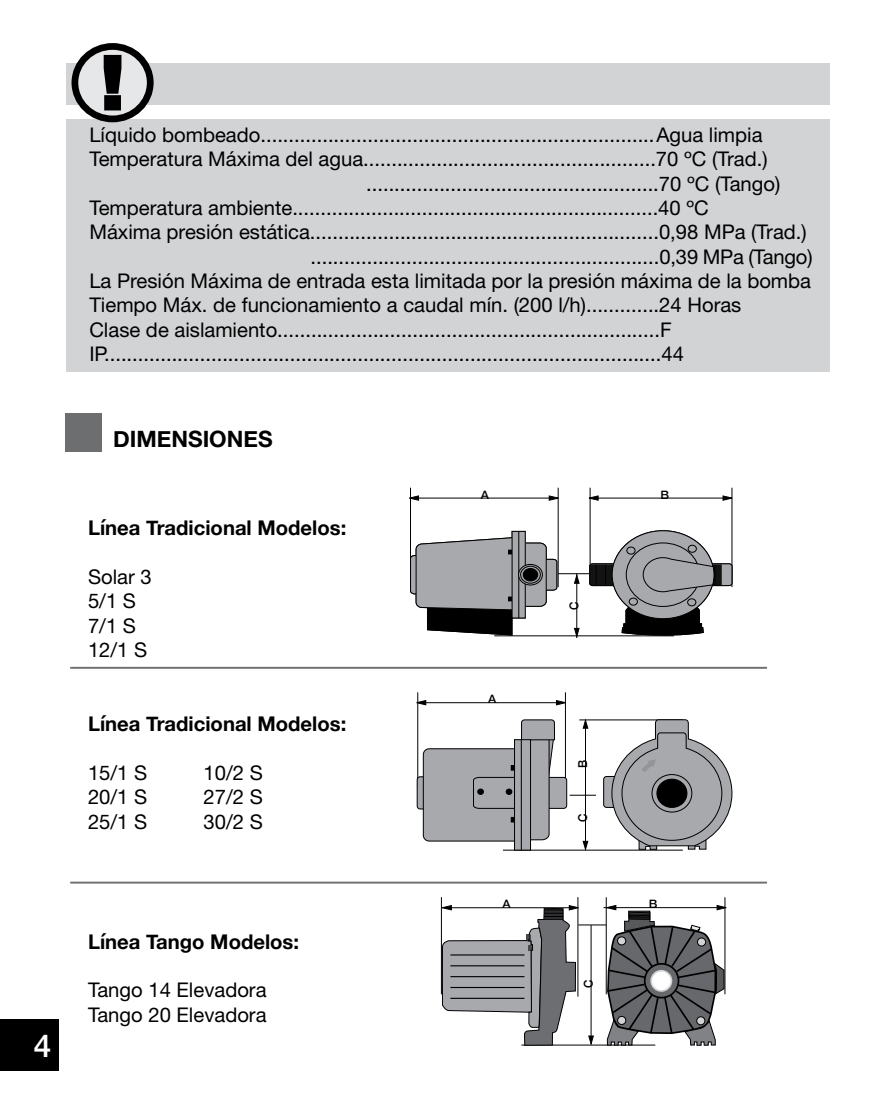
<style>
.page{position:relative;width:893px;height:1117px;background:#fff}
.page>*{position:absolute;margin:0;border:0;box-sizing:border-box;transform-origin:0 0}
.t1{font:500 31.5px "Helvetica Neue";color:#fff}
.t2{font:700 22.5px "Helvetica Neue";color:#000}
.t3{font:20.25px/24.3px "Helvetica Neue";color:#000}
.t4{font:700 20.25px "Helvetica Neue";color:#000}
.t5{font:500 12.38px "Helvetica Neue";color:#000;scale:.94 1}
.t6{font:500 11.47px "Helvetica Neue";color:#000;scale:1.06 1}
</style>
<div class="page">
<div style="left:0;top:1018px;width:59px;height:52px;background:#000"></div>
<div style="left:66px;top:119px;width:764px;height:253px;background:#d1d3d4"></div>
<div style="left:66px;top:64px;width:764px;height:41px;background:#d1d3d4"></div>
<svg style="left:75px;top:46px;width:75px;height:73px;background:#c5c6c7"></svg>
<div style="left:72px;top:43px;width:82px;height:79px;border:7px solid #000;border-radius:50%"></div>
<svg style="left:103px;top:54px;width:20px;height:58px"></svg>
<div style="left:65px;top:413px;width:37px;height:39px;background:#6c6e70"></div>
<hr style="left:70px;top:666px;width:697px;height:2px;background:#6d6e71">
<hr style="left:70px;top:881px;width:697px;height:2px;background:#6d6e71">
<hr style="left:417px;top:497px;width:135px;height:1px;background:#000">
<hr style="left:424px;top:702px;width:135px;height:1px;background:#000">
<hr style="left:596px;top:497px;width:136px;height:1px;background:#000">
<hr style="left:576px;top:573px;width:1px;height:65px;background:#000">
<hr style="left:585px;top:722px;width:1px;height:127px;background:#000">
<svg style="left:409px;top:495px;width:10px;height:5px"></svg>
<svg style="left:416px;top:700px;width:10px;height:5px"></svg>
<svg style="left:588px;top:495px;width:11px;height:5px"></svg>
<svg style="left:574px;top:574px;width:5px;height:9px"></svg>
<svg style="left:583px;top:718px;width:5px;height:10px"></svg>
<svg style="left:549px;top:495px;width:9px;height:5px"></svg>
<svg style="left:556px;top:700px;width:9px;height:5px"></svg>
<svg style="left:722px;top:495px;width:10px;height:5px"></svg>
<svg style="left:574px;top:627px;width:5px;height:10px"></svg>
<svg style="left:583px;top:840px;width:5px;height:9px"></svg>
<hr style="left:410px;top:487px;width:1px;height:97px;background:#000">
<hr style="left:417px;top:692px;width:1px;height:97px;background:#000">
<hr style="left:590px;top:487px;width:1px;height:97px;background:#000">
<hr style="left:558px;top:487px;width:1px;height:100px;background:#000">
<hr style="left:565px;top:692px;width:1px;height:99px;background:#000">
<hr style="left:732px;top:487px;width:1px;height:100px;background:#000">
<hr style="left:494px;top:635px;width:180px;height:1px;background:#000">
<hr style="left:503px;top:849px;width:180px;height:1px;background:#000">
<hr style="left:579px;top:719px;width:104px;height:1px;background:#000">
<hr style="left:558px;top:573px;width:32px;height:1px;background:#000">
<svg style="left:570px;top:794px;width:26px;height:1px"></svg>
<div style="left:702px;top:563px;width:30px;height:22px;background:#a7a9ac;border-radius:3px"></div>
<div style="left:702px;top:563px;width:30px;height:22px;border:1px solid #000;border-radius:3px"></div>
<div style="left:589px;top:563px;width:31px;height:22px;border:1px solid #000;border-radius:3px"></div>
<svg style="left:590px;top:564px;width:23px;height:21px"></svg>
<svg style="left:622px;top:604px;width:82px;height:33px;background:#262626"></svg>
<svg style="left:410px;top:536px;width:147px;height:99px"></svg>
<svg style="left:612px;top:530px;width:102px;height:88px;background:#96989a"></svg>
<div style="left:626px;top:543px;width:74px;height:63px;background:#a7a9ac;border-radius:50%"></div>
<div style="left:626px;top:542px;width:74px;height:64px;border:1px solid #000;border-radius:50%"></div>
<div style="left:627px;top:547px;width:8px;height:7px;background:#a7a9ac;border-radius:50%"></div>
<div style="left:627px;top:546px;width:8px;height:8px;border:1px solid #000;border-radius:50%"></div>
<div style="left:688px;top:545px;width:8px;height:7px;background:#a7a9ac;border-radius:50%"></div>
<div style="left:688px;top:545px;width:9px;height:7px;border:1px solid #000;border-radius:50%"></div>
<div style="left:688px;top:598px;width:8px;height:7px;background:#a7a9ac;border-radius:50%"></div>
<div style="left:687px;top:598px;width:9px;height:8px;border:1px solid #000;border-radius:50%"></div>
<div style="left:629px;top:598px;width:8px;height:7px;background:#a7a9ac;border-radius:50%"></div>
<div style="left:629px;top:597px;width:9px;height:8px;border:1px solid #000;border-radius:50%"></div>
<div style="left:512px;top:531px;width:13px;height:87px;background:#a7a9ac"></div>
<hr style="left:518px;top:531px;width:1px;height:87px;background:#000">
<svg style="left:519px;top:564px;width:23px;height:21px"></svg>
<div style="left:518px;top:564px;width:25px;height:21px;border:1px solid #000;border-radius:50%"></div>
<svg style="left:521px;top:566px;width:19px;height:17px"></svg>
<div style="left:520px;top:566px;width:21px;height:17px;border:1px solid #000;border-radius:50%"></div>
<div style="left:523px;top:568px;width:15px;height:13px;background:#000;border-radius:50%"></div>
<div style="left:523px;top:568px;width:15px;height:13px;border:1px solid #000;border-radius:50%"></div>
<svg style="left:643px;top:557px;width:79px;height:35px"></svg>
<div style="left:604px;top:776px;width:24px;height:31px;background:#a7a9ac;border-radius:3px"></div>
<div style="left:603px;top:776px;width:25px;height:31px;border:1px solid #000;border-radius:3px"></div>
<div style="left:543px;top:777px;width:24px;height:31px;background:#a7a9ac;border-radius:3px"></div>
<div style="left:542px;top:777px;width:25px;height:31px;border:1px solid #000;border-radius:3px"></div>
<div style="left:417px;top:776px;width:24px;height:32px;background:linear-gradient(to bottom,#a7a9ac,#a7a9ac);border-radius:3px"></div>
<div style="left:417px;top:776px;width:24px;height:33px;border:1px solid #000;border-radius:3px"></div>
<div style="left:423px;top:748px;width:110px;height:92px;background:#a7a9ac;border-radius:6px"></div>
<div style="left:423px;top:748px;width:110px;height:93px;border:1px solid #000;border-radius:6px"></div>
<svg style="left:473px;top:719px;width:82px;height:121px"></svg>
<svg style="left:611px;top:719px;width:121px;height:130px"></svg>
<div style="left:514px;top:739px;width:16px;height:110px;background:#a7a9ac"></div>
<div style="left:514px;top:739px;width:17px;height:111px;border:1px solid #000"></div>
<hr style="left:521px;top:739px;width:1px;height:110px;background:#000">
<div style="left:657px;top:779px;width:30px;height:28px;background:#000;border-radius:50%"></div>
<div style="left:657px;top:778px;width:30px;height:29px;border:1px solid #000;border-radius:50%"></div>
<svg style="left:441px;top:881px;width:287px;height:164px"></svg>
<hr style="left:450px;top:954px;width:74px;height:1px;background:#000">
<hr style="left:450px;top:965px;width:74px;height:1px;background:#000">
<hr style="left:450px;top:975px;width:74px;height:1px;background:#000">
<hr style="left:450px;top:986px;width:74px;height:1px;background:#000">
<hr style="left:450px;top:997px;width:74px;height:1px;background:#000">
<h1 class="t1" style="left:34px;top:1020px;width:19px">4</h1>
<p class="t3" style="left:89px;top:122px;width:675px">Líquido bombeado......................................................................Agua limpia</p>
<p class="t3" style="left:89px;top:146px;width:680px">Temperatura Máxima del agua....................................................70 ºC (Trad.)</p>
<p class="t3" style="left:366px;top:171px;width:416px">....................................................70 ºC (Tango)</p>
<p class="t3" style="left:89px;top:195px;width:621px">Temperatura ambiente.................................................................40 ºC</p>
<p class="t3" style="left:89px;top:219px;width:719px">Máxima presión estática..............................................................0,98 MPa (Trad.)</p>
<p class="t3" style="left:310px;top:244px;width:504px">..............................................................0,39 MPa (Tango)</p>
<p class="t3" style="left:89px;top:268px;width:723px">La Presión Máxima de entrada esta limitada por la presión máxima de la bomba</p>
<p class="t3" style="left:89px;top:292px;width:653px">Tiempo Máx. de funcionamiento a caudal mín. (200 l/h).............24 Horas</p>
<p class="t3" style="left:89px;top:317px;width:584px">Clase de aislamiento....................................................................F</p>
<p class="t3" style="left:89px;top:341px;width:596px">IP...................................................................................................44</p>
<p class="t2" style="left:113px;top:421px;width:161px">DIMENSIONES</p>
<p class="t4" style="left:88px;top:512px;width:260px">Línea Tradicional Modelos:</p>
<p class="t3" style="left:88px;top:564px;width:65px">Solar 3<br>5/1 S<br>7/1 S<br>12/1 S</p>
<p class="t4" style="left:88px;top:708px;width:260px">Línea Tradicional Modelos:</p>
<p class="t3" style="left:88px;top:760px;width:61px">15/1 S</p>
<p class="t3" style="left:204px;top:760px;width:61px">10/2 S</p>
<p class="t3" style="left:88px;top:784px;width:61px">20/1 S</p>
<p class="t3" style="left:204px;top:784px;width:61px">27/2 S</p>
<p class="t3" style="left:88px;top:808px;width:61px">25/1 S</p>
<p class="t3" style="left:204px;top:808px;width:61px">30/2 S</p>
<p class="t4" style="left:88px;top:925px;width:213px">Línea Tango Modelos:</p>
<p class="t3" style="left:88px;top:977px;width:180px">Tango 14 Elevadora<br>Tango 20 Elevadora</p>
<p class="t6" style="left:481px;top:485px;width:9px">A</p>
<p class="t6" style="left:488px;top:689px;width:9px">A</p>
<p class="t6" style="left:502px;top:894px;width:9px">A</p>
<p class="t5" style="left:564px;top:610px;width:10px;rotate:-90deg">C</p>
<p class="t6" style="left:661px;top:485px;width:10px">B</p>
<p class="t5" style="left:573px;top:767px;width:10px;rotate:-90deg">B</p>
<p class="t5" style="left:573px;top:821px;width:10px;rotate:-90deg">C</p>
<p class="t5" style="left:578px;top:987px;width:10px;rotate:-90deg">C</p>
<p class="t6" style="left:649px;top:894px;width:10px">B</p>
</div>
